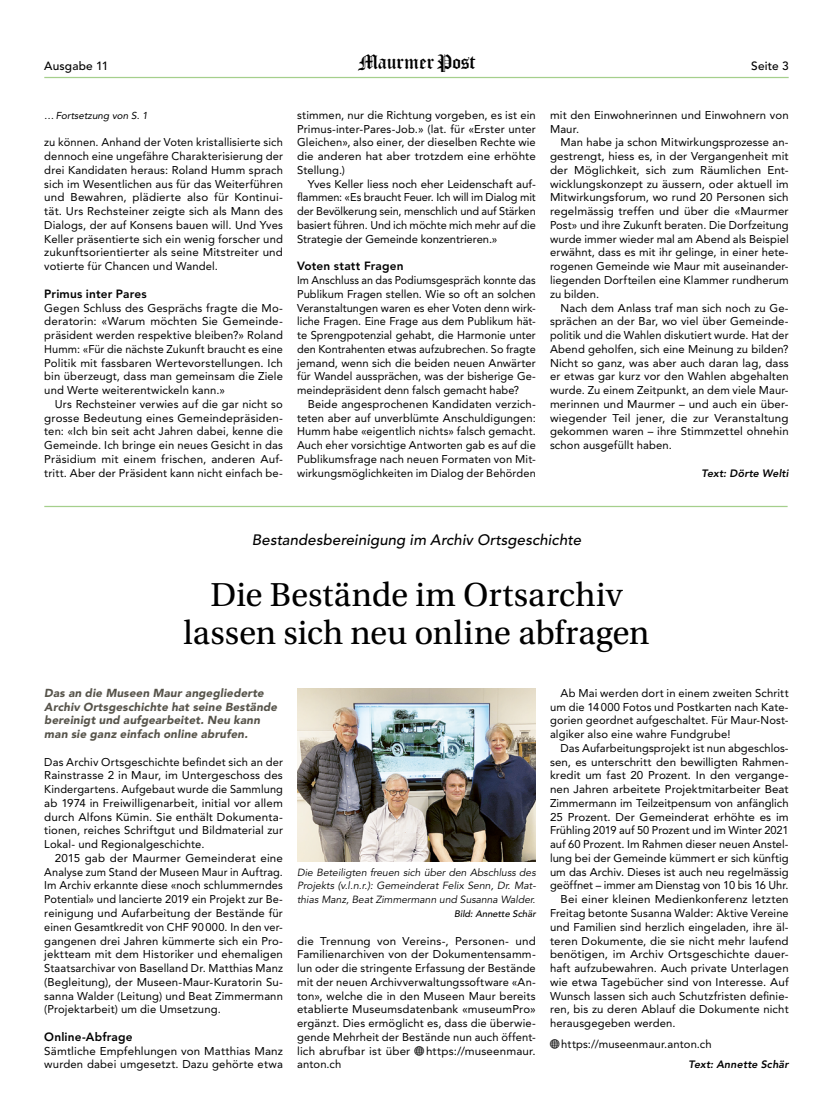
<style>
.page{position:relative;width:833px;height:1117px;background:#fff}
.page>*{position:absolute;margin:0;border:0;box-sizing:border-box;transform-origin:0 0}
.MP_Header_28pt{font:35px/38.8px "Utopia Std";color:#000;text-align:center}
.t1{font:22.38px "Old London";color:#000}
.MP_Spitzmarke_12pt{font:italic 500 15px "Avenir LT Std";letter-spacing:.01em;color:#000}
.MP_Zwischentitel{font:800 11.88px "Avenir LT Std";letter-spacing:.015em;color:#000}
.t2{font:500 11.88px "Avenir LT Std";letter-spacing:.01em;color:#000}
.MP_Lead_1sp{font:italic 900 11.5px/13.8px "Avenir LT Std";letter-spacing:.015em;color:#57544b}
.MP_Grundschrift{font:11.25px/13.8px "Avenir LT Std";letter-spacing:.01em;color:#000;text-align:justify}
.MP_Grundschrift_o_E{font:11.25px/13.8px "Avenir LT Std";letter-spacing:.01em;color:#000;text-align:justify}
.MP_Grundschrift_o_E-2{font:11.25px/13.8px "Avenir LT Std";letter-spacing:.01em;color:#000;text-align:justify;scale:.96 1}
.MP_Autor{font:italic 800 10.62px "Avenir LT Std";letter-spacing:.015em;color:#000}
.MP_Bildlegende{font:italic 10.25px/13.8px "Avenir LT Std";color:#000;text-align:justify}
.MP_Grundschrift_kle{font:italic 10px "Avenir LT Std";color:#000}
.MP_Bildlegende-2{font:italic 500 9.38px "Avenir LT Std";color:#000}
</style>
<div class="page">
<hr style="left:44px;top:77px;width:744px;height:1px;background:#a5cf8c">
<hr style="left:44px;top:505px;width:743px;height:2px;background:#a5cf8c">
<img style="left:297px;top:688px;width:239px;height:173px">
<p class="t2" style="left:44px;top:59px;width:66px">Ausgabe 11</p>
<h2 class="t1" style="left:359px;top:49px;width:118px">Maurmer Post</h2>
<p class="t2" style="left:751px;top:59px;width:39px">Seite 3</p>
<p class="MP_Grundschrift_kle" style="left:44px;top:109px;width:105px">…Fortsetzung von S. 1</p>
<p class="MP_Grundschrift" style="left:44px;top:136px;width:240px">zu können. Anhand der Voten kristallisierte sich dennoch eine ungefähre Charakterisierung der drei Kandidaten heraus: Roland Humm sprach sich im Wesentlichen aus für das Weiterführen und Bewahren, plädierte also für Kontinui&shy;tät. Urs Rechsteiner zeigte sich als Mann des Dialogs, der auf Konsens bauen will. Und Yves Keller präsentierte sich ein wenig forscher und zukunftsorientierter als seine Mitstreiter und votierte für Chancen und Wandel.</p>
<p class="MP_Zwischentitel" style="left:44px;top:286px;width:104px">Primus inter Pares</p>
<p class="MP_Grundschrift_o_E" style="left:44px;top:301px;width:240px">Gegen Schluss des Gesprächs fragte die Mo&shy;deratorin: «Warum möchten Sie Gemeinde&shy;präsident werden respektive bleiben?» Roland Humm: «Für die nächste Zukunft braucht es eine Politik mit fassbaren Wertevorstellungen. Ich bin überzeugt, dass man gemeinsam die Ziele und Werte weiterentwickeln kann.»</p>
<p class="MP_Grundschrift" style="left:44px;top:397px;width:240px;text-indent:11px">Urs Rechsteiner verwies auf die gar nicht so grosse Bedeutung eines Gemeindepräsiden&shy;ten: «Ich bin seit acht Jahren dabei, kenne die Gemeinde. Ich bringe ein neues Gesicht in das Präsidium mit einem frischen, anderen Auf&shy;tritt. Aber der Präsident kann nicht einfach be-</p>
<p class="MP_Grundschrift" style="left:297px;top:108px;width:240px">stimmen, nur die Richtung vorgeben, es ist ein Primus-inter-Pares-Job.» (lat. für «Erster unter Gleichen», also einer, der dieselben Rechte wie die anderen hat aber trotzdem eine erhöhte Stellung.)</p>
<p class="MP_Grundschrift" style="left:297px;top:177px;width:240px;text-indent:11px">Yves Keller liess noch eher Leidenschaft auf&shy;flammen: «Es braucht Feuer. Ich will im Dialog mit der Bevölkerung sein, menschlich und auf Stärken basiert führen. Und ich möchte mich mehr auf die Strategie der Gemeinde konzentrieren.»</p>
<p class="MP_Zwischentitel" style="left:297px;top:259px;width:108px">Voten statt Fragen</p>
<p class="MP_Grundschrift_o_E-2" style="left:297px;top:273px;width:250px">Im Anschluss an das Podiumsgespräch konnte das Publikum Fragen stellen. Wie so oft an solchen Veranstaltungen waren es eher Voten denn wirk&shy;liche Fragen. Eine Frage aus dem Publikum hät&shy;te Sprengpotenzial gehabt, die Harmonie unter den Kontrahenten etwas aufzubrechen. So fragte jemand, wenn sich die beiden neuen Anwärter für Wandel aussprächen, was der bisherige Ge&shy;meindepräsident denn falsch gemacht habe?</p>
<p class="MP_Grundschrift" style="left:297px;top:397px;width:240px;text-indent:11px">Beide angesprochenen Kandidaten verzich&shy;teten aber auf unverblümte Anschuldigungen:<br>Humm habe «eigentlich nichts» falsch gemacht.<br>Auch eher vorsichtige Antworten gab es auf die Publikumsfrage nach neuen Formaten von Mit&shy;wirkungsmöglichkeiten im Dialog der Behörden</p>
<p class="MP_Grundschrift" style="left:550px;top:108px;width:240px">mit den Einwohnerinnen und Einwohnern von<br>Maur.</p>
<p class="MP_Grundschrift" style="left:550px;top:136px;width:240px;text-indent:11px">Man habe ja schon Mitwirkungsprozesse an&shy;gestrengt, hiess es, in der Vergangenheit mit der Möglichkeit, sich zum Räumlichen Ent&shy;wicklungskonzept zu äussern, oder aktuell im Mitwirkungsforum, wo rund 20 Personen sich regelmässig treffen und über die «Maurmer Post» und ihre Zukunft beraten. Die Dorfzeitung wurde immer wieder mal am Abend als Beispiel erwähnt, dass es mit ihr gelinge, in einer hete&shy;rogenen Gemeinde wie Maur mit auseinander&shy;liegenden Dorfteilen eine Klammer rundherum zu bilden.</p>
<p class="MP_Grundschrift" style="left:550px;top:301px;width:240px;text-indent:11px">Nach dem Anlass traf man sich noch zu Ge&shy;sprächen an der Bar, wo viel über Gemeinde&shy;politik und die Wahlen diskutiert wurde. Hat der Abend geholfen, sich eine Meinung zu bilden?<br>Nicht so ganz, was aber auch daran lag, dass er etwas gar kurz vor den Wahlen abgehalten wurde. Zu einem Zeitpunkt, an dem viele Maur&shy;merinnen und Maurmer – und auch ein über&shy;wiegender Teil jener, die zur Veranstaltung gekommen waren – ihre Stimmzettel ohnehin schon ausgefüllt haben.</p>
<p class="MP_Autor" style="left:701px;top:466px;width:89px">Text: Dörte Welti</p>
<p class="MP_Spitzmarke_12pt" style="left:252px;top:531px;width:330px">Bestandesbereinigung im Archiv Ortsgeschichte</p>
<p class="MP_Header_28pt" style="left:183px;top:575px;width:468px">Die Bestände im Ortsarchiv lassen sich neu online abfragen</p>
<p class="MP_Lead_1sp" style="left:44px;top:686px;width:234px">Das an die Museen Maur angegliederte Archiv Ortsgeschichte hat seine Bestände bereinigt und aufgearbeitet. Neu kann man sie ganz einfach online abrufen.</p>
<p class="MP_Grundschrift_o_E" style="left:44px;top:754px;width:240px">Das Archiv Ortsgeschichte befindet sich an der Rainstrasse 2 in Maur, im Untergeschoss des Kindergartens. Aufgebaut wurde die Sammlung ab 1974 in Freiwilligenarbeit, initial vor allem durch Alfons Kümin. Sie enthält Dokumenta&shy;tionen, reiches Schriftgut und Bildmaterial zur Lokal- und Regionalgeschichte.</p>
<p class="MP_Grundschrift" style="left:44px;top:851px;width:240px;text-indent:11px">2015 gab der Maurmer Gemeinderat eine Analyse zum Stand der Museen Maur in Auftrag.<br>Im Archiv erkannte diese «noch schlummerndes Potential» und lancierte 2019 ein Projekt zur Be&shy;reinigung und Aufarbeitung der Bestände für einen Gesamtkredit von CHF 90000. In den ver&shy;gangenen drei Jahren kümmerte sich ein Pro&shy;jektteam mit dem Historiker und ehemaligen Staatsarchivar von Baselland Dr. Matthias Manz (Begleitung), der Museen-Maur-Kuratorin Su&shy;sanna Walder (Leitung) und Beat Zimmermann (Projektarbeit) um die Umsetzung.</p>
<p class="MP_Zwischentitel" style="left:44px;top:1029px;width:90px">Online-Abfrage</p>
<p class="MP_Grundschrift_o_E" style="left:44px;top:1043px;width:240px">Sämtliche Empfehlungen von Matthias Manz wurden dabei umgesetzt. Dazu gehörte etwa</p>
<p class="MP_Grundschrift" style="left:550px;top:686px;width:240px;text-indent:11px">Ab Mai werden dort in einem zweiten Schritt um die 14000 Fotos und Postkarten nach Kate&shy;gorien geordnet aufgeschaltet. Für Maur-Nost&shy;algiker also eine wahre Fundgrube!</p>
<p class="MP_Grundschrift" style="left:550px;top:741px;width:240px;text-indent:11px">Das Aufarbeitungsprojekt ist nun abgeschlos&shy;sen, es unterschritt den bewilligten Rahmen&shy;kredit um fast 20 Prozent. In den vergange&shy;nen Jahren arbeitete Projektmitarbeiter Beat Zimmermann im Teilzeitpensum von anfänglich 25 Prozent. Der Gemeinderat erhöhte es im Frühling 2019 auf 50 Prozent und im Winter 2021 auf 60 Prozent. Im Rahmen dieser neuen Anstel&shy;lung bei der Gemeinde kümmert er sich künftig um das Archiv. Dieses ist auch neu regelmässig geöffnet – immer am Dienstag von 10 bis 16 Uhr.</p>
<p class="MP_Grundschrift" style="left:550px;top:892px;width:240px;text-indent:11px">Bei einer kleinen Medienkonferenz letzten Freitag betonte Susanna Walder: Aktive Vereine und Familien sind herzlich eingeladen, ihre äl&shy;teren Dokumente, die sie nicht mehr laufend benötigen, im Archiv Ortsgeschichte dauer&shy;haft aufzubewahren. Auch private Unterlagen wie etwa Tagebücher sind von Interesse. Auf Wunsch lassen sich auch Schutzfristen definie&shy;ren, bis zu deren Ablauf die Dokumente nicht herausgegeben werden.</p>
<p class="MP_Grundschrift_o_E" style="left:550px;top:1036px;width:163px">●□https://museenmaur.anton.ch</p>
<p class="MP_Autor" style="left:688px;top:1058px;width:102px">Text: Annette Schär</p>
<p class="MP_Bildlegende" style="left:297px;top:865px;width:240px">Die Beteiligten freuen sich über den Abschluss des Projekts (v.l.n.r.): Gemeinderat Felix Senn, Dr. Mat&shy;thias Manz, Beat Zimmermann und Susanna Walder.</p>
<p class="MP_Bildlegende-2" style="left:454px;top:908px;width:83px">Bild: Annette Schär</p>
<p class="MP_Grundschrift_o_E" style="left:297px;top:933px;width:240px">die Trennung von Vereins-, Personen- und Familienarchiven von der Dokumentensamm&shy;lun oder die stringente Erfassung der Bestände mit der neuen Archivverwaltungssoftware «An&shy;ton», welche die in den Museen Maur bereits etablierte Museumsdatenbank «museumPro» ergänzt. Dies ermöglicht es, dass die überwie&shy;gende Mehrheit der Bestände nun auch öffent&shy;lich abrufbar ist über ●□https://museenmaur. anton.ch</p>
</div>
